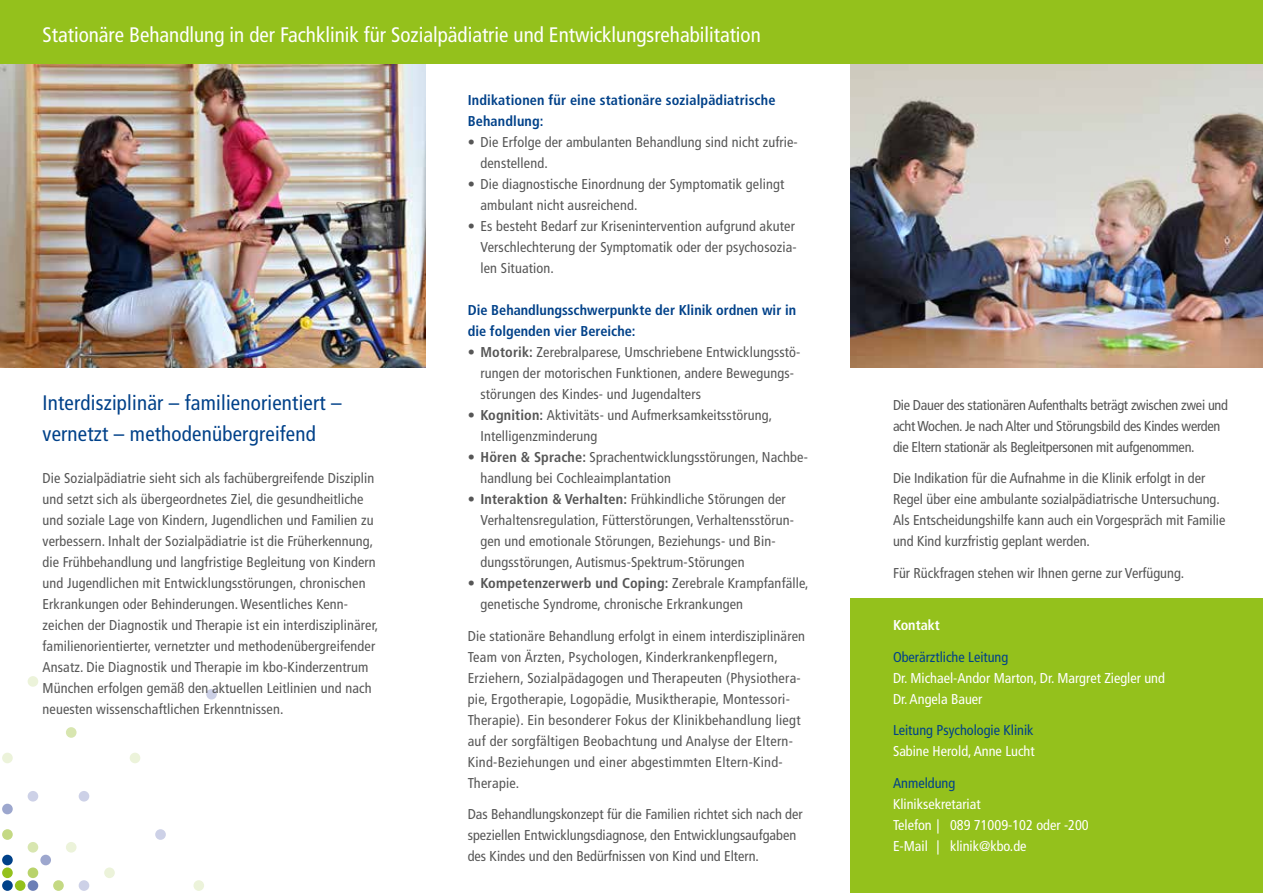
<style>
.page{position:relative;width:1263px;height:893px;background:#fff}
.page>*{position:absolute;margin:0;border:0;box-sizing:border-box;transform-origin:0 0}
.t1{font:condensed 21px "Frutiger LT Com";color:#fff}
.t2{font:condensed 21px/31.5px "Frutiger LT Com";letter-spacing:.01em;color:#004189}
.t3{font:condensed 14.25px/21px "Frutiger LT Com";letter-spacing:.01em;color:#565656}
.t4{font:condensed 14.25px/21px "Frutiger LT Com";letter-spacing:-.02em;color:#565656}
.t5{font:condensed 14.25px/21px "Frutiger LT Com";color:#fff}
.t6{font:700 condensed 14.25px/21px "Frutiger LT Com";color:#004189}
.t7{font:condensed 14.25px "Frutiger LT Com";color:#004189}
.t8{font:700 condensed 14.25px "Frutiger LT Com";color:#fff}
.s1{font-weight:700}
</style>
<div class="page">
<div style="left:850px;top:598px;width:413px;height:295px;background:#94c11c"></div>
<div style="left:193px;top:880px;width:11px;height:11px;background:#ecf3da;border-radius:50%"></div>
<div style="left:79px;top:880px;width:10px;height:11px;background:#cdd1e7;border-radius:50%"></div>
<div style="left:53px;top:880px;width:11px;height:11px;background:#c4d983;border-radius:50%"></div>
<div style="left:28px;top:880px;width:10px;height:11px;background:#6c7fb6;border-radius:50%"></div>
<div style="left:15px;top:880px;width:11px;height:11px;background:#94c11c;border-radius:50%"></div>
<div style="left:2px;top:880px;width:11px;height:11px;background:#004189;border-radius:50%"></div>
<div style="left:104px;top:867px;width:11px;height:11px;background:#ecf3da;border-radius:50%"></div>
<div style="left:28px;top:867px;width:10px;height:11px;background:#b9d36b;border-radius:50%"></div>
<div style="left:2px;top:867px;width:11px;height:11px;background:#94c11c;border-radius:50%"></div>
<div style="left:40px;top:855px;width:11px;height:10px;background:#9da7ce;border-radius:50%"></div>
<div style="left:2px;top:855px;width:11px;height:10px;background:#004189;border-radius:50%"></div>
<div style="left:66px;top:842px;width:11px;height:11px;background:#ecf3da;border-radius:50%"></div>
<div style="left:28px;top:842px;width:10px;height:11px;background:#d8e6b0;border-radius:50%"></div>
<div style="left:155px;top:829px;width:11px;height:11px;background:#cdd1e7;border-radius:50%"></div>
<div style="left:2px;top:829px;width:11px;height:11px;background:#c4d983;border-radius:50%"></div>
<div style="left:2px;top:804px;width:11px;height:10px;background:#9da7ce;border-radius:50%"></div>
<div style="left:79px;top:791px;width:10px;height:10px;background:#cdd1e7;border-radius:50%"></div>
<div style="left:28px;top:791px;width:10px;height:10px;background:#cdd1e7;border-radius:50%"></div>
<div style="left:130px;top:753px;width:10px;height:10px;background:#ecf3da;border-radius:50%"></div>
<div style="left:2px;top:753px;width:11px;height:10px;background:#ecf3da;border-radius:50%"></div>
<div style="left:66px;top:727px;width:11px;height:11px;background:#d8e6b0;border-radius:50%"></div>
<div style="left:206px;top:689px;width:11px;height:10px;background:#cdd1e7;border-radius:50%"></div>
<div style="left:28px;top:676px;width:10px;height:11px;background:#ecf3da;border-radius:50%"></div>
<img style="left:850px;top:64px;width:413px;height:304px">
<img style="left:0;top:64px;width:425px;height:304px">
<div style="left:0;top:0;width:1263px;height:64px;background:#94c11c"></div>
<h1 class="t1" style="left:43px;top:22px;width:720px">Stationäre Behandlung in der Fachklinik für Sozialpädiatrie und Entwicklungsrehabilitation</h1>
<h1 class="t2" style="left:43px;top:387px;width:301px">Interdisziplinär – familienorientiert – vernetzt – methodenübergreifend</h1>
<p class="t3" style="left:43px;top:468px;width:337px">Die Sozialpädiatrie sieht sich als fachübergreifende Disziplin und setzt sich als übergeordnetes Ziel, die gesundheitliche und soziale Lage von Kindern, Jugendlichen und Familien zu verbessern. Inhalt der Sozialpädiatrie ist die Früherkennung, die Frühbehandlung und langfristige Begleitung von Kindern und Jugendlichen mit Entwicklungsstörungen, chronischen Erkrankungen oder Behinderungen. Wesentliches Kenn&shy;zeichen der Diagnostik und Therapie ist ein interdisziplinärer, familienorientierter, vernetzter und methodenübergreifender Ansatz. Die Diagnostik und Therapie im kbo-Kinderzentrum München erfolgen gemäß den aktuellen Leitlinien und nach neuesten wissenschaftlichen Erkenntnissen.</p>
<p class="t6" style="left:468px;top:90px;width:309px">Indikationen für eine stationäre sozialpädiatrische<br>Behandlung:</p>
<p class="t3" style="left:480px;top:132px;width:319px;text-indent:-13px">• Die Erfolge der ambulanten Behandlung sind nicht zufrie&shy;denstellend.</p>
<p class="t3" style="left:480px;top:174px;width:305px;text-indent:-13px">• Die diagnostische Einordnung der Symptomatik gelingt ambulant nicht ausreichend.</p>
<p class="t3" style="left:480px;top:216px;width:318px;text-indent:-13px">• Es besteht Bedarf zur Krisenintervention aufgrund akuter<br>Verschlechterung der Symptomatik oder der psychosozia&shy;len Situation.</p>
<p class="t6" style="left:468px;top:300px;width:330px">Die Behandlungsschwerpunkte der Klinik ordnen wir in die folgenden vier Bereiche:</p>
<p class="t3" style="left:480px;top:342px;width:321px;text-indent:-13px"><span class="s1">• Motorik:</span> Zerebralparese, Umschriebene Entwicklungsstö&shy;rungen der motorischen Funktionen, andere Bewegungs&shy;störungen des Kindes- und Jugendalters</p>
<p class="t3" style="left:480px;top:405px;width:293px;text-indent:-13px"><span class="s1">• Kognition:</span> Aktivitäts- und Aufmerksamkeitsstörung,<br>Intelligenzminderung</p>
<p class="t3" style="left:480px;top:447px;width:329px;text-indent:-13px"><span class="s1">• Hören &amp; Sprache:</span> Sprachentwicklungsstörungen, Nachbe&shy;handlung bei Cochleaimplantation</p>
<p class="t3" style="left:480px;top:489px;width:315px;text-indent:-13px"><span class="s1">• Interaktion &amp; Verhalten:</span> Frühkindliche Störungen der Verhaltensregulation, Fütterstörungen, Verhaltensstörun&shy;gen und emotionale Störungen, Beziehungs- und Bin&shy;dungsstörungen, Autismus-Spektrum-Störungen</p>
<p class="t3" style="left:480px;top:573px;width:329px;text-indent:-13px"><span class="s1">• Kompetenzerwerb und Coping:</span> Zerebrale Krampfanfälle, genetische Syndrome, chronische Erkrankungen</p>
<p class="t3" style="left:468px;top:625px;width:339px">Die stationäre Behandlung erfolgt in einem interdisziplinären Team von Ärzten, Psychologen, Kinderkrankenpflegern, Erziehern, Sozialpädagogen und Therapeuten (Physiothera&shy;pie, Ergotherapie, Logopädie, Musiktherapie, Montessori-Therapie). Ein besonderer Fokus der Klinikbehandlung liegt auf der sorgfältigen Beobachtung und Analyse der Eltern-Kind-Beziehungen und einer abgestimmten Eltern-Kind-Therapie.</p>
<p class="t3" style="left:468px;top:804px;width:336px">Das Behandlungskonzept für die Familien richtet sich nach der speziellen Entwicklungsdiagnose, den Entwicklungsaufgaben des Kindes und den Bedürfnissen von Kind und Eltern.</p>
<p class="t4" style="left:893px;top:394px;width:337px">Die Dauer des stationären Aufenthalts beträgt zwischen zwei und acht Wochen. Je nach Alter und Störungsbild des Kindes werden die Eltern stationär als Begleitpersonen mit aufgenommen.</p>
<p class="t3" style="left:893px;top:468px;width:334px">Die Indikation für die Aufnahme in die Klinik erfolgt in der Regel über eine ambulante sozialpädiatrische Untersuchung.<br>Als Entscheidungshilfe kann auch ein Vorgespräch mit Familie und Kind kurzfristig geplant werden.</p>
<p class="t3" style="left:893px;top:562px;width:293px">Für Rückfragen stehen wir Ihnen gerne zur Verfügung.</p>
<p class="t8" style="left:893px;top:617px;width:48px">Kontakt</p>
<p class="t7" style="left:893px;top:649px;width:117px">Oberärztliche Leitung</p>
<p class="t5" style="left:893px;top:667px;width:273px">Dr. Michael-Andor Marton, Dr. Margret Ziegler und<br>Dr. Angela Bauer</p>
<p class="t7" style="left:893px;top:722px;width:142px">Leitung Psychologie Klinik</p>
<p class="t5" style="left:893px;top:741px;width:143px">Sabine Herold, Anne Lucht</p>
<p class="t7" style="left:893px;top:775px;width:64px">Anmeldung</p>
<p class="t5" style="left:893px;top:793px;width:197px">Kliniksekretariat<br>Telefon | 089 71009-102 oder -200<br>E-Mail | klinik@kbo.de</p>
</div>
